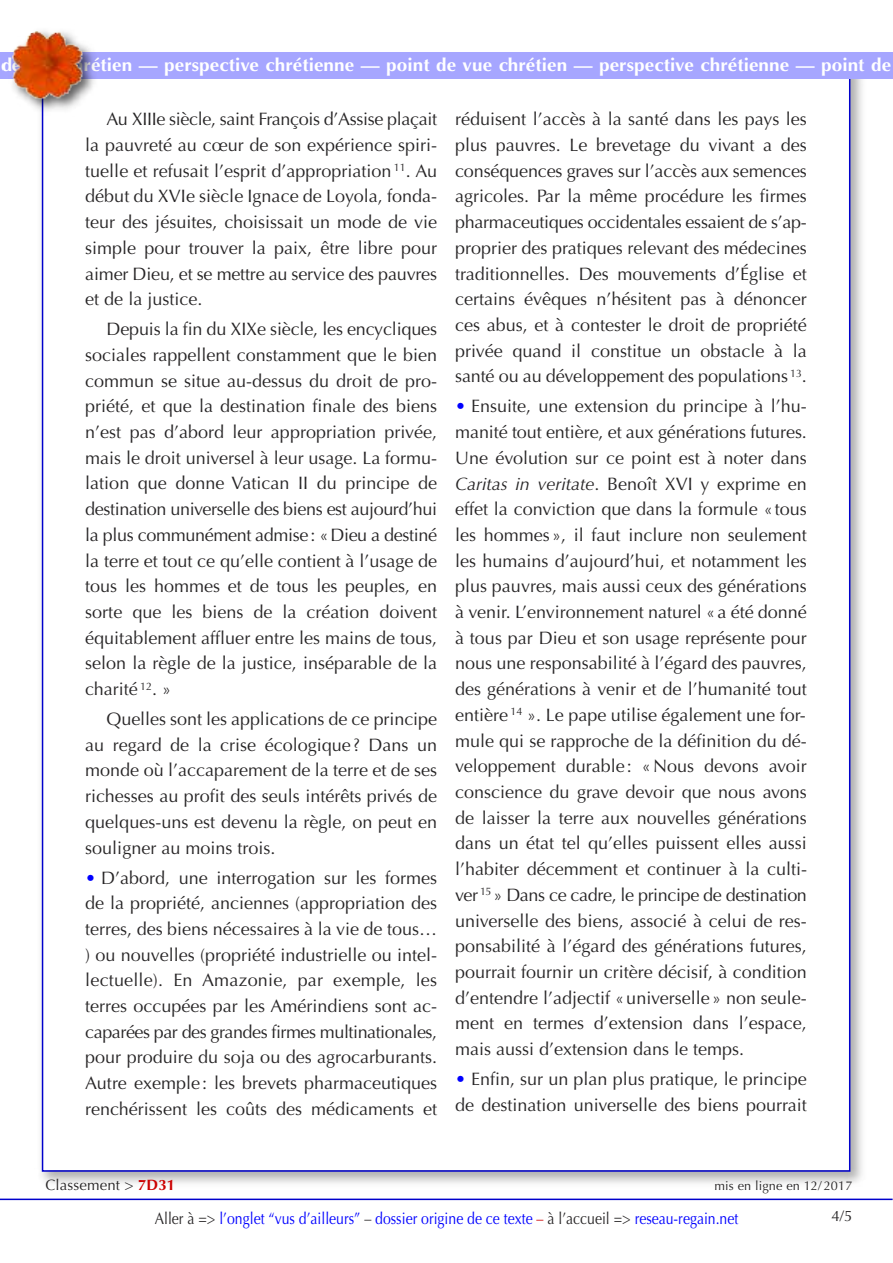
<style>
.page{position:relative;width:893px;height:1263px;background:#fff}
.page>*{position:absolute;margin:0;border:0;box-sizing:border-box;transform-origin:0 0}
.t1{font:18px/25.7px "Optima";color:#272526;text-align:justify}
.t2{font:700 18px "Optima";letter-spacing:.005em;color:#fff;scale:1.05 1}
.t3{font:16.5px "Optima";color:#00f;scale:.85 1}
.t4{font:15px "Optima";letter-spacing:.01em;color:#272526}
.t5{font:12.75px "Optima";letter-spacing:.01em;color:#272526}
.s1{color:#00f}
.s2{font-style:italic}
.s3{font-weight:700;color:#c00}
.s4{color:#272526}
.s5{color:#c00}
</style>
<div class="page">
<img style="left:41px;top:78px;width:829px;height:1106px">
<div style="left:43px;top:67px;width:806px;height:1103px;background:#fff"></div>
<div style="left:0;top:52px;width:893px;height:26px;background:#a6a6ff"></div>
<img style="left:4px;top:31px;width:100px;height:89px">
<img style="left:10px;top:30px;width:75px;height:71px;border-radius:36px">
<hr style="left:0;top:1198px;width:893px;height:2px;background:#00c">
<p class="t2" style="left:1px;top:54px;width:849px">de vue chrétien — perspective chrétienne — point de vue chrétien — perspective chrétienne — point de</p>
<p class="t1" style="left:85px;top:107px;width:353px;text-indent:21px">Au XIIIe siècle, saint François d’Assise plaçait la pauvreté au cœur de son expérience spiri&shy;tuelle et refusait l’esprit d’appropriation <sup>11</sup>. Au début du XVIe siècle Ignace de Loyola, fonda&shy;teur des jésuites, choisissait un mode de vie simple pour trouver la paix, être libre pour aimer Dieu, et se mettre au service des pauvres et de la justice.</p>
<p class="t1" style="left:85px;top:316px;width:353px;text-indent:21px">Depuis la fin du XIXe siècle, les encycliques sociales rappellent constamment que le bien commun se situe au-dessus du droit de pro&shy;priété, et que la destination finale des biens n’est pas d’abord leur appropriation privée, mais le droit universel à leur usage. La formu&shy;lation que donne Vatican II du principe de destination universelle des biens est aujourd’hui la plus communément admise: «Dieu a destiné la terre et tout ce qu’elle contient à l’usage de tous les hommes et de tous les peuples, en sorte que les biens de la création doivent équitablement affluer entre les mains de tous, selon la règle de la justice, inséparable de la charité <sup>12</sup>. »</p>
<p class="t1" style="left:85px;top:706px;width:353px;text-indent:21px">Quelles sont les applications de ce principe au regard de la crise écologique ? Dans un monde où l’accaparement de la terre et de ses richesses au profit des seuls intérêts privés de quelques-uns est devenu la règle, on peut en souligner au moins trois.</p>
<p class="t1" style="left:85px;top:865px;width:353px"><span class="s1">•</span> D’abord, une interrogation sur les formes de la propriété, anciennes (appropriation des terres, des biens nécessaires à la vie de tous… ) ou nouvelles (propriété industrielle ou intel&shy;lectuelle). En Amazonie, par exemple, les terres occupées par les Amérindiens sont ac&shy;caparées par des grandes firmes multinationales, pour produire du soja ou des agrocarburants.<br>Autre exemple: les brevets pharmaceutiques renchérissent les coûts des médicaments et</p>
<p class="t1" style="left:455px;top:107px;width:353px">réduisent l’accès à la santé dans les pays les plus pauvres. Le brevetage du vivant a des conséquences graves sur l’accès aux semences agricoles. Par la même procédure les firmes pharmaceutiques occidentales essaient de s’ap&shy;proprier des pratiques relevant des médecines traditionnelles. Des mouvements d’Église et certains évêques n’hésitent pas à dénoncer ces abus, et à contester le droit de propriété privée quand il constitue un obstacle à la santé ou au développement des populations <sup>13</sup>.</p>
<p class="t1" style="left:455px;top:394px;width:354px"><span class="s1">•</span> Ensuite, une extension du principe à l’hu&shy;manité tout entière, et aux générations futures.<br>Une évolution sur ce point est à noter dans <span class="s2">Caritas in veritate</span>. Benoît XVI y exprime en effet la conviction que dans la formule « tous les hommes», il faut inclure non seulement les humains d’aujourd’hui, et notamment les plus pauvres, mais aussi ceux des générations à venir. L’environnement naturel «a été donné à tous par Dieu et son usage représente pour nous une responsabilité à l’égard des pauvres, des générations à venir et de l’humanité tout entière <sup>14</sup> ». Le pape utilise également une for&shy;mule qui se rapproche de la définition du dé&shy;veloppement durable: «Nous devons avoir conscience du grave devoir que nous avons de laisser la terre aux nouvelles générations dans un état tel qu’elles puissent elles aussi l’habiter décemment et continuer à la culti&shy;ver <sup>15</sup> » Dans ce cadre, le principe de destination universelle des biens, associé à celui de res&shy;ponsabilité à l’égard des générations futures, pourrait fournir un critère décisif, à condition d’entendre l’adjectif «universelle » non seule&shy;ment en termes d’extension dans l’espace, mais aussi d’extension dans le temps.</p>
<p class="t1" style="left:455px;top:1066px;width:353px"><span class="s1">•</span> Enfin, sur un plan plus pratique, le principe de destination universelle des biens pourrait</p>
<p class="t4" style="left:45px;top:1176px;width:131px">Classement &gt; <span class="s3">7D31</span></p>
<p class="t5" style="left:714px;top:1178px;width:139px">mis en ligne en 12/ 2017</p>
<p class="t3" style="left:155px;top:1208px;width:688px"><span class="s4">Aller à =&gt;</span> l’onglet “vus d’ailleurs” <span class="s4">–</span> dossier origine de ce texte <span class="s5">–</span> <span class="s4">à l’accueil =&gt;</span> reseau-regain.net</p>
<p class="t4" style="left:832px;top:1207px;width:22px">4/5</p>
</div>
